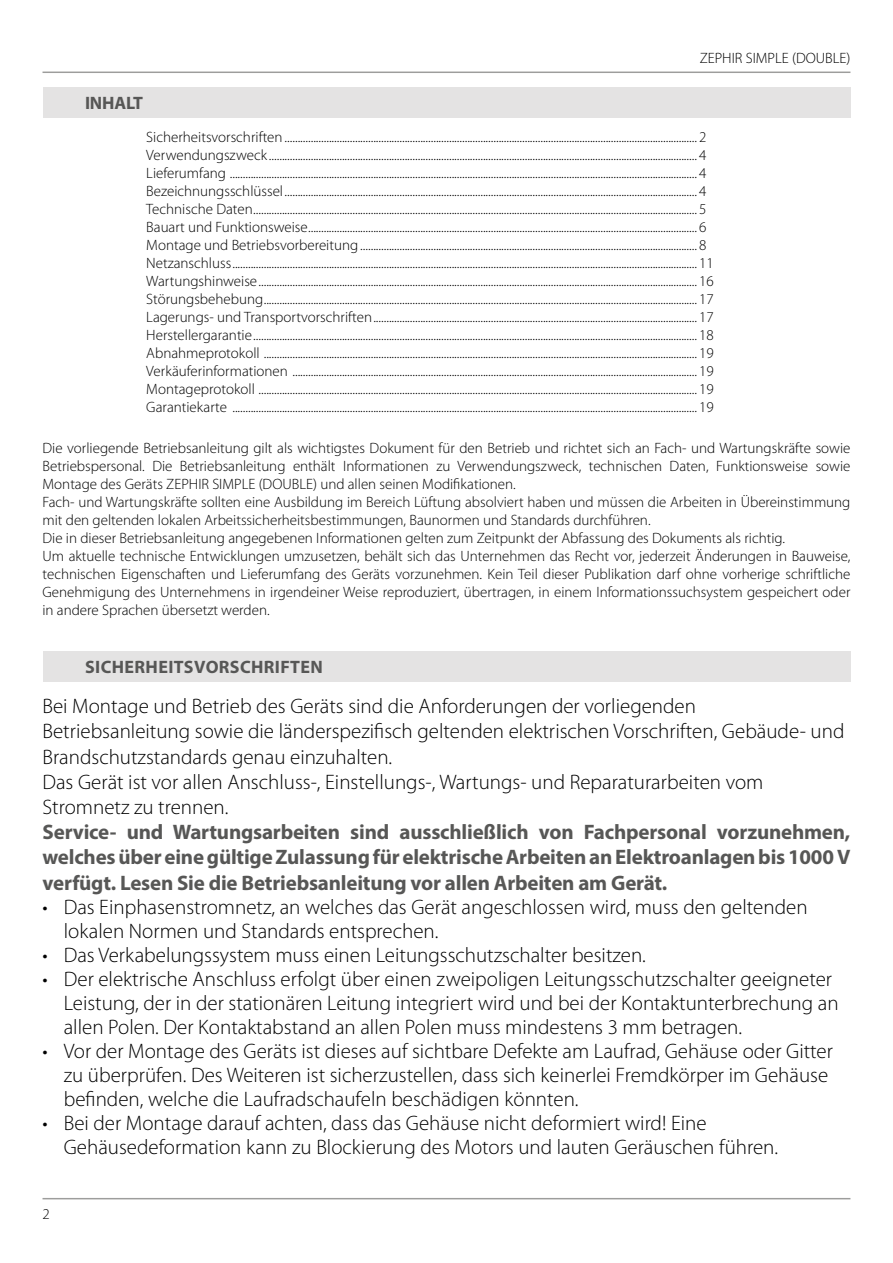
<style>
.page{position:relative;width:893px;height:1263px;background:#fff}
.page>*{position:absolute;margin:0;border:0;box-sizing:border-box;transform-origin:0 0}
.t1{font:300 21px/24px "Myriad Pro";color:#000}
.t2{font:700 21px/25.2px "Myriad Pro";letter-spacing:-.01em;color:#575756;text-align:justify}
.t3{font:700 18px "Myriad Pro";letter-spacing:.02em;color:#575756}
.t4{font:300 15px/18px "Myriad Pro";color:#000}
</style>
<div class="page">
<hr style="left:43px;top:1198px;width:807px;height:1px;background:#9d9d9c">
<hr style="left:43px;top:72px;width:807px;height:1px;background:#9d9d9c">
<div style="left:43px;top:87px;width:807px;height:31px;background:#e4e3e3"></div>
<div style="left:43px;top:651px;width:807px;height:31px;background:#e4e3e3"></div>
<p class="t3" style="left:85px;top:93px;width:60px">INHALT</p>
<p class="t4" style="left:700px;top:50px;width:152px">ZEPHIR SIMPLE (DOUBLE)</p>
<p class="t4" style="left:146px;top:129px;width:569px">Sicherheitsvorschriften .............................................................................................................................................................. 2<br>Verwendungszweck .................................................................................................................................................................... 4<br>Lieferumfang ................................................................................................................................................................................... 4<br>Bezeichnungsschlüssel .............................................................................................................................................................. 4<br>Technische Daten .......................................................................................................................................................................... 5<br>Bauart und Funktionsweise ..................................................................................................................................................... 6<br>Montage und Betriebsvorbereitung ................................................................................................................................. 8<br>Netzanschluss .................................................................................................................................................................................. 11<br>Wartungshinweise ........................................................................................................................................................................ 16<br>Störungsbehebung ...................................................................................................................................................................... 17<br>Lagerungs- und Transportvorschriften ............................................................................................................................ 17<br>Herstellergarantie .......................................................................................................................................................................... 18<br>Abnahmeprotokoll ...................................................................................................................................................................... 19<br>Verkäuferinformationen ........................................................................................................................................................... 19<br>Montageprotokoll ........................................................................................................................................................................ 19<br>Garantiekarte .................................................................................................................................................................................. 19</p>
<p class="t4" style="left:43px;top:439px;width:809px">Die vorliegende Betriebsanleitung gilt als wichtigstes Dokument für den Betrieb und richtet sich an Fach- und Wartungskräfte sowie Betriebspersonal. Die Betriebsanleitung enthält Informationen zu Verwendungszweck, technischen Daten, Funktionsweise sowie Montage des Geräts ZEPHIR SIMPLE (DOUBLE) und allen seinen Modifikationen.<br>Fach- und Wartungskräfte sollten eine Ausbildung im Bereich Lüftung absolviert haben und müssen die Arbeiten in Übereinstimmung mit den geltenden lokalen Arbeitssicherheitsbestimmungen, Baunormen und Standards durchführen.<br>Die in dieser Betriebsanleitung angegebenen Informationen gelten zum Zeitpunkt der Abfassung des Dokuments als richtig.<br>Um aktuelle technische Entwicklungen umzusetzen, behält sich das Unternehmen das Recht vor, jederzeit Änderungen in Bauweise, technischen Eigenschaften und Lieferumfang des Geräts vorzunehmen. Kein Teil dieser Publikation darf ohne vorherige schriftliche Genehmigung des Unternehmens in irgendeiner Weise reproduziert, übertragen, in einem Informationssuchsystem gespeichert oder in andere Sprachen übersetzt werden.</p>
<p class="t3" style="left:85px;top:658px;width:239px">SICHERHEITSVORSCHRIFTEN</p>
<p class="t1" style="left:43px;top:694px;width:803px;line-height:25.2px">Bei Montage und Betrieb des Geräts sind die Anforderungen der vorliegenden Betriebsanleitung sowie die länderspezifisch geltenden elektrischen Vorschriften, Gebäude- und Brandschutzstandards genau einzuhalten.<br>Das Gerät ist vor allen Anschluss-, Einstellungs-, Wartungs- und Reparaturarbeiten vom Stromnetz zu trennen.</p>
<p class="t2" style="left:43px;top:820px;width:809px">Service- und Wartungsarbeiten sind ausschließlich von Fachpersonal vorzunehmen, welches über eine gültige Zulassung für elektrische Arbeiten an Elektroanlagen bis 1000 V verfügt. Lesen Sie die Betriebsanleitung vor allen Arbeiten am Gerät.</p>
<h1 class="t1" style="left:64px;top:895px;width:745px;text-indent:-21px">• Das Einphasenstromnetz, an welches das Gerät angeschlossen wird, muss den geltenden lokalen Normen und Standards entsprechen.</h1>
<h1 class="t1" style="left:43px;top:943px;width:605px">• Das Verkabelungssystem muss einen Leitungsschutzschalter besitzen.</h1>
<p class="t1" style="left:64px;top:967px;width:776px;text-indent:-21px">• Der elektrische Anschluss erfolgt über einen zweipoligen Leitungsschutzschalter geeigneter<br>Leistung, der in der stationären Leitung integriert wird und bei der Kontaktunterbrechung an allen Polen. Der Kontaktabstand an allen Polen muss mindestens 3 mm betragen.</p>
<p class="t1" style="left:64px;top:1039px;width:771px;text-indent:-21px">• Vor der Montage des Geräts ist dieses auf sichtbare Defekte am Laufrad, Gehäuse oder Gitter zu überprüfen. Des Weiteren ist sicherzustellen, dass sich keinerlei Fremdkörper im Gehäuse befinden, welche die Laufradschaufeln beschädigen könnten.</p>
<h1 class="t1" style="left:64px;top:1111px;width:716px;text-indent:-21px">• Bei der Montage darauf achten, dass das Gehäuse nicht deformiert wird! Eine<br>Gehäusedeformation kann zu Blockierung des Motors und lauten Geräuschen führen.</h1>
<p class="t4" style="left:43px;top:1205px;width:9px">2</p>
</div>
